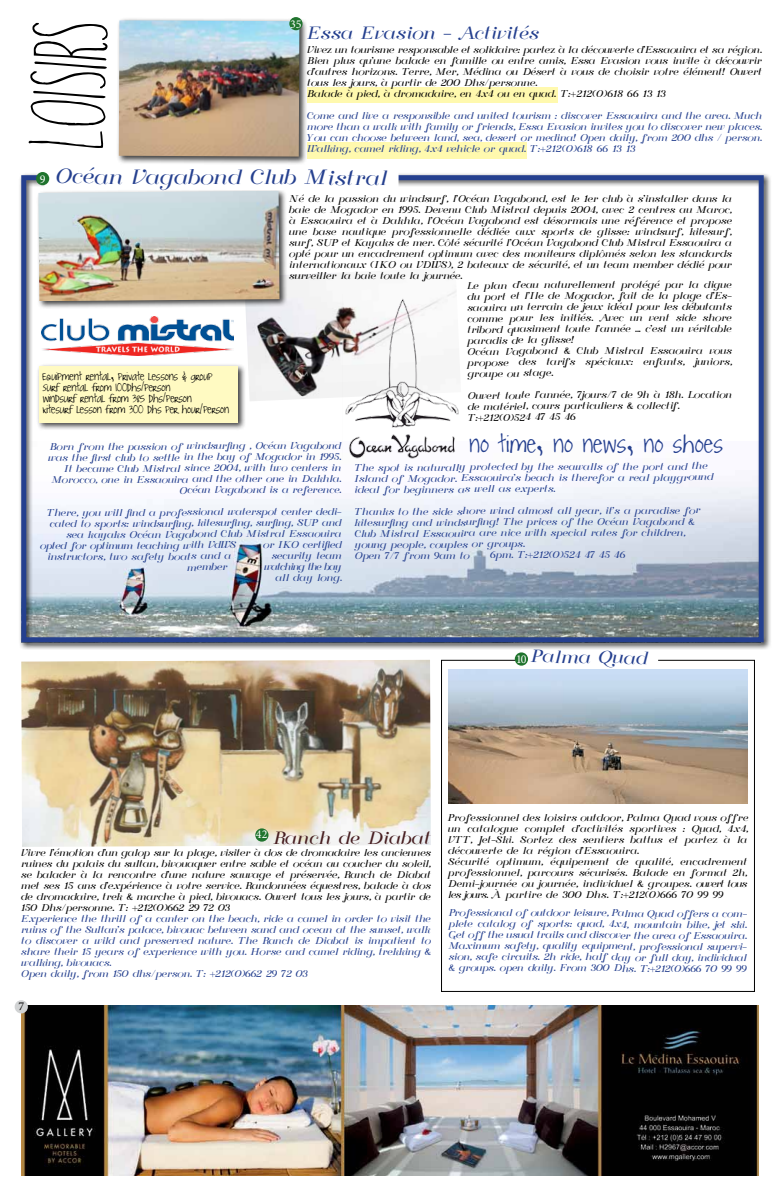
<style>
.page{position:relative;width:780px;height:1191px;background:#fff}
.page>*{position:absolute;margin:0;border:0;box-sizing:border-box;transform-origin:0 0}
.t1{font:125px "Windsor Hand";color:#000}
.t2{font:28px "Joyful Juliana";color:#25408f}
.t3{font:21px "Florence";letter-spacing:-.005em;color:#25408f}
.t4{font:18px "Florence";color:#25408f}
.t5{font:18px "Florence";color:#471e21}
.t6{font:13px/11px "Joyful Juliana";letter-spacing:-.025em;color:#000}
.t7{font:12px "Minion Pro";color:#fff}
.t8{font:12px "Minion Pro";color:#000}
.t9{font:10px/11px "Florence";letter-spacing:-.015em;color:#000}
.t10{font:10px/11px "Florence";letter-spacing:-.02em;color:#25408f}
.t11{font:10px/11px "Florence";letter-spacing:-.09em;color:#25408f;text-align:right}
</style>
<div class="page">
<div style="left:307px;top:88px;width:251px;height:15px;background:#fff9ae"></div>
<div style="left:307px;top:142px;width:220px;height:17px;background:#fff9ae"></div>
<img style="left:21px;top:660px;width:410px;height:187px">
<div style="left:19px;top:172px;width:753px;height:478px;background:#000;opacity:.75"></div>
<div style="left:21px;top:175px;width:742px;height:467px;border:5px solid #25408f"></div>
<div style="left:36px;top:363px;width:210px;height:67px;background:#000;opacity:.75"></div>
<div style="left:38px;top:366px;width:199px;height:56px;background:#fffac2"></div>
<img style="left:41px;top:317px;width:193px;height:39px">
<div style="left:36px;top:188px;width:251px;height:121px;background:#000;opacity:.75"></div>
<img style="left:39px;top:191px;width:240px;height:110px">
<svg style="left:45px;top:172px;width:353px;height:19px"></svg>
<img style="left:342px;top:294px;width:119px;height:166px">
<img style="left:21px;top:1005px;width:737px;height:170px">
<div style="left:441px;top:660px;width:314px;height:332px;border:1px solid #000"></div>
<svg style="left:521px;top:649px;width:137px;height:17px"></svg>
<img style="left:448px;top:669px;width:299px;height:134px">
<div style="left:116px;top:18px;width:192px;height:147px;background:#000;opacity:.75"></div>
<img style="left:119px;top:20px;width:180px;height:136px">
<div style="left:289px;top:17px;width:13px;height:13px;background:#20742e;border-radius:50%"></div>
<div style="left:255px;top:828px;width:13px;height:13px;background:#20742e;border-radius:50%"></div>
<div style="left:15px;top:1000px;width:13px;height:13px;background:#d1d3d4;border-radius:50%"></div>
<div style="left:36px;top:172px;width:13px;height:13px;background:#20742e;border-radius:50%"></div>
<div style="left:514px;top:652px;width:14px;height:13px;background:#20742e;border-radius:50%"></div>
<h1 class="t1" style="left:-13px;top:146px;width:129px;rotate:-88deg">loisirs</h1>
<p class="t7" style="left:290px;top:16px;width:13px">35</p>
<h3 class="t4" style="left:307px;top:23px;width:234px">Essa Evasion - Activités</h3>
<p class="t9" style="left:307px;top:45px;width:456px">Vivez un tourisme responsable et solidaire: partez à la découverte d’Essaouira et sa région.<br>Bien plus qu’une balade en famille ou entre amis, Essa Evasion vous invite à découvrir d’autres horizons. Terre, Mer, Médina ou Désert à vous de choisir votre élément! Ouvert tous les jours, à partir de 200 Dhs/personne.<br>Balade à pied, à dromadaire, en 4x4 ou en quad. T:+212(0)618 66 13 13</p>
<p class="t10" style="left:307px;top:111px;width:456px;text-align:justify">Come and live a responsible and united tourism : discover Essaouira and the area. Much more than a walk with family or friends, Essa Evasion invites you to discover new places.<br>You can choose between land, sea, desert or medina! Open daily, from 200 dhs / person.<br>Walking, camel riding, 4x4 vehicle or quad. T:+212(0)618 66 13 13</p>
<p class="t7" style="left:40px;top:171px;width:7px">9</p>
<h3 class="t3" style="left:55px;top:165px;width:334px">Océan Vagabond Club Mistral</h3>
<p class="t9" style="left:289px;top:193px;width:444px;text-align:justify">Né de la passion du windsurf, l’Océan Vagabond, est le 1er club à s’installer dans la baie de Mogador en 1995. Devenu Club Mistral depuis 2004, avec 2 centres au Maroc, à Essaouira et à Dakhla, l’Océan Vagabond est désormais une référence et propose une base nautique professionnelle dédiée aux sports de glisse: windsurf, kitesurf, surf, SUP et Kayaks de mer. Côté sécurité l’Océan Vagabond Club Mistral Essaouira a opté pour un encadrement optimum avec des moniteurs diplômés selon les standards internationaux (IKO ou VDWS), 2 bateaux de sécurité, et un team member dédié pour surveiller la baie toute la journée.</p>
<p class="t9" style="left:467px;top:279px;width:266px">Le plan d’eau naturellement protégé par la digue du port et l’Ile de Mogador, fait de la plage d’Es&shy;saouira un terrain de jeux idéal pour les débutants comme pour les initiés. Avec un vent side shore tribord quasiment toute l’année ... c’est un véritable paradis de la glisse!<br>Océan Vagabond &amp; Club Mistral Essaouira vous propose des tarifs spéciaux: enfants, juniors, groupe ou stage.</p>
<p class="t9" style="left:468px;top:389px;width:266px">Ouvert toute l’année, 7jours/7 de 9h à 18h. Location de matériel, cours particuliers &amp; collectif.<br>T:+212(0)524 47 45 46</p>
<h3 class="t6" style="left:43px;top:371px;width:188px">Equipment rental, private lessons &amp; group Surf rental from 100dhs/person<br>windsurf rental from 385 dhs/person<br>Kitesurf lesson from 300 dhs per hour/person</h3>
<p class="t10" style="left:48px;top:441px;width:295px;text-align:right">Born from the passion of windsurfing , Océan Vagabond was the first club to settle in the bay of Mogador in 1995.<br>It became Club Mistral since 2004, with two centers in Morocco, one in Essaouira and the other one in Dakhla.<br>Océan Vagabond is a reference.</p>
<p class="t10" style="left:47px;top:507px;width:296px">There, you will find a professional waterspot center dedi-</p>
<p class="t10" style="left:50px;top:518px;width:293px">cated to sports: windsurfing, kitesurfing, surfing, SUP and</p>
<p class="t10" style="left:66px;top:529px;width:277px">sea kayaks Océan Vagabond Club Mistral Essaouira</p>
<p class="t10" style="left:40px;top:540px;width:198px">opted for optimum teaching with VdWS</p>
<p class="t10" style="left:263px;top:539px;width:80px">or IKO certified</p>
<p class="t10" style="left:48px;top:551px;width:185px">instructors, two safety boats and a</p>
<p class="t10" style="left:272px;top:550px;width:72px">security team</p>
<p class="t10" style="left:187px;top:562px;width:42px">member</p>
<p class="t11" style="left:264px;top:561px;width:79px">watching the bay all day long.</p>
<h2 class="t2" style="left:469px;top:431px;width:256px">no time, no news, no shoes</h2>
<p class="t10" style="left:354px;top:461px;width:361px">The spot is naturally protected by the seawalls of the port and the<br>Island of Mogador. Essaouira’s beach is therefor a real playground ideal for beginners as well as experts.</p>
<p class="t10" style="left:354px;top:505px;width:347px">Thanks to the side shore wind almost all year, it’s a paradise for kitesurfing and windsurfing! The prices of the Océan Vagabond &amp; Club Mistral Essaouira are nice with special rates for children, young people, couples or groups.<br>Open 7/7 from 9am to</p>
<p class="t10" style="left:490px;top:549px;width:137px">6pm. T:+212(0)524 47 45 46</p>
<h3 class="t4" style="left:531px;top:645px;width:118px;rotate:1deg">Palma Quad</h3>
<p class="t7" style="left:516px;top:651px;width:12px">10</p>
<p class="t7" style="left:256px;top:826px;width:13px">42</p>
<h3 class="t5" style="left:274px;top:827px;width:158px">Ranch de Diabat</h3>
<p class="t9" style="left:21px;top:847px;width:411px;text-align:justify">Vivre l’émotion d’un galop sur la plage, visiter à dos de dromadaire les anciennes ruines du palais du sultan, bivouaquer entre sable et océan au coucher du soleil, se balader à la rencontre d’une nature sauvage et préservée, Ranch de Diabat met ses 15 ans d’expérience à votre service. Randonnées équestres, balade à dos de dromadaire, trek &amp; marche à pied, bivouacs. Ouvert tous les jours, à partir de 150 Dhs/personne. T: +212(0)662 29 72 03</p>
<p class="t10" style="left:21px;top:913px;width:411px">Experience the thrill of a canter on the beach, ride a camel in order to visit the ruins of the Sultan’s palace, bivouac between sand and ocean at the sunset, walk to discover a wild and preserved nature. The Ranch de Diabat is impatient to share their 15 years of experience with you. Horse and camel riding, trekking &amp; walking, bivouacs.<br>Open daily, from 150 dhs/person. T: +212(0)662 29 72 03</p>
<p class="t8" style="left:19px;top:998px;width:7px">7</p>
<p class="t9" style="left:448px;top:812px;width:301px">Professionnel des loisirs outdoor, Palma Quad vous offre un catalogue complet d’activités sportives : Quad, 4x4, VTT, Jet-Ski. Sortez des sentiers battus et partez à la découverte de la région d’Essaouira.<br>Sécurité optimum, équipement de qualité, encadrement professionnel, parcours sécurisés. Balade en format 2h, Demi-journée ou journée, individuel &amp; groupes. ouvert tous les jours. À partire de 300 Dhs. T:+212(0)666 70 99 99</p>
<p class="t10" style="left:448px;top:907px;width:300px;text-align:justify">Professional of outdoor leisure, Palma Quad offers a com&shy;plete catalog of sports: quad, 4x4, mountain bike, jet ski.<br>Get off the usual trails and discover the area of Essaouira.<br>Maximum safety, quality equipment, professional supervi&shy;sion, safe circuits. 2h ride, half day or full day, individual &amp; groups. open daily. From 300 Dhs. T:+212(0)666 70 99 99</p>
</div>
